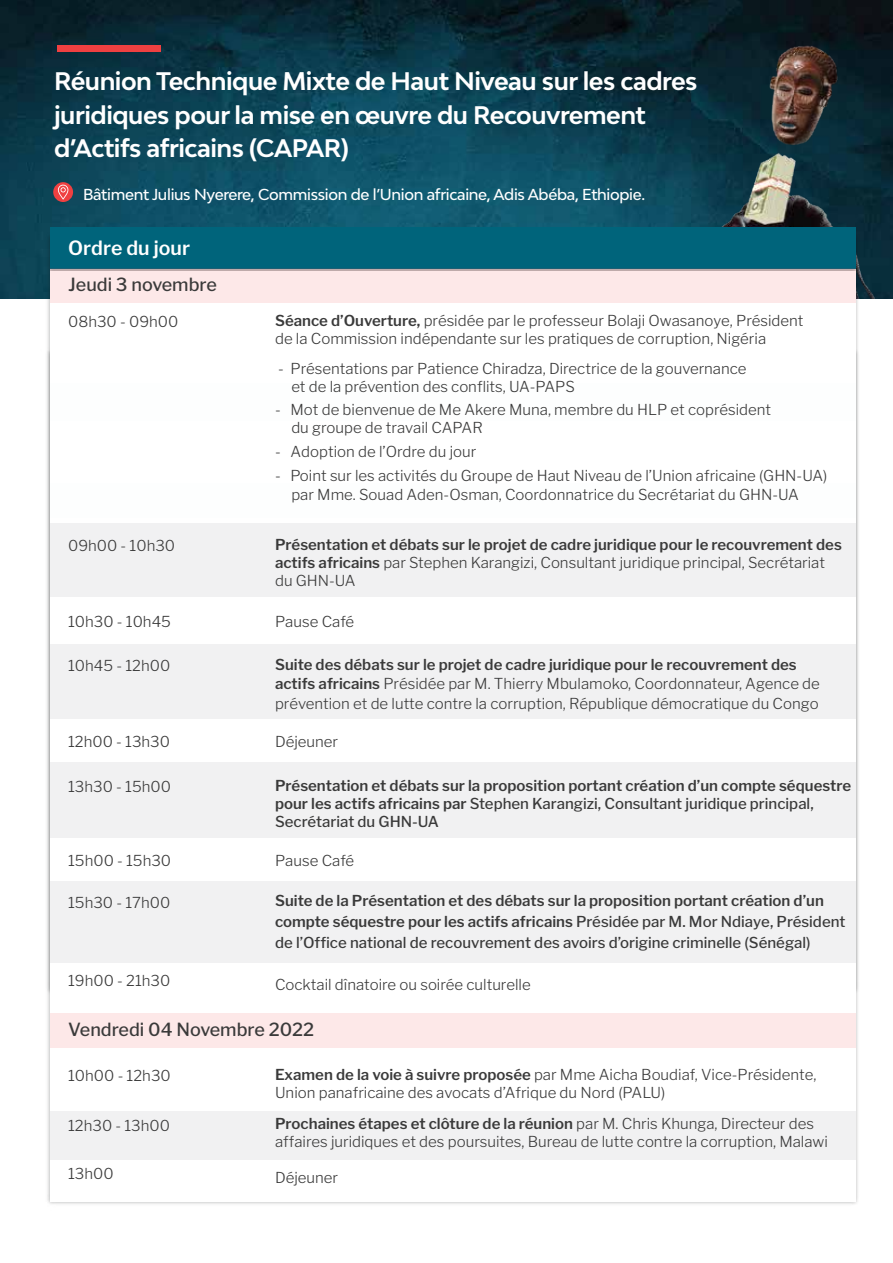
<style>
.page{position:relative;width:893px;height:1263px;background:#fff}
.page>*{position:absolute;margin:0;border:0;box-sizing:border-box;transform-origin:0 0}
.t1{font:700 24px/33.5px "Bw Modelica";letter-spacing:-.02em;color:#fff}
.t2{font:600 19.5px "Libre Franklin";color:#fff}
.t3{font:500 18px "Libre Franklin";color:#3a3a3a}
.t4{font:300 15px/18.3px "Libre Franklin";color:#3a3a3a}
.t5{font:600 15px/21px "Libre Franklin";color:#3a3a3a}
.t6{font:500 15px "Bw Modelica";letter-spacing:-.02em;color:#fff}
.s1{font-weight:600}
.s2{font-weight:300}
.s3{font-weight:500}
</style>
<div class="page">
<img style="left:0;top:0;width:893px;height:182px">
<img style="left:638px;top:27px;width:249px;height:155px">
<div style="left:57px;top:45px;width:104px;height:7px;background:#ef4041"></div>
<img style="left:0;top:182px;width:893px;height:1022px">
<div style="left:50px;top:271px;width:805px;height:931px;background:#fff"></div>
<div style="left:50px;top:523px;width:805px;height:73px;background:#f1f1f2"></div>
<div style="left:50px;top:644px;width:805px;height:75px;background:#f1f1f2"></div>
<div style="left:50px;top:1111px;width:805px;height:49px;background:#f1f1f2"></div>
<div style="left:50px;top:763px;width:805px;height:75px;background:#f1f1f2"></div>
<div style="left:50px;top:881px;width:805px;height:81px;background:#f1f1f2"></div>
<div style="left:50px;top:227px;width:805px;height:42px;background:#00647b"></div>
<div style="left:50px;top:269px;width:805px;height:34px;background:#fde8e8"></div>
<div style="left:50px;top:1013px;width:805px;height:34px;background:#fde8e8"></div>
<svg style="left:53px;top:182px;width:20px;height:20px"></svg>
<svg style="left:58px;top:184px;width:11px;height:16px"></svg>
<h1 class="t1" style="left:54px;top:64px;width:645px">Réunion Technique Mixte de Haut Niveau sur les cadres juridiques pour la mise en œuvre du Recouvrement d’Actifs africains (CAPAR)</h1>
<p class="t6" style="left:83px;top:184px;width:563px">Bâtiment Julius Nyerere, Commission de l’Union africaine, Adis Abéba, Ethiopie.</p>
<h2 class="t2" style="left:68px;top:236px;width:123px">Ordre du jour</h2>
<p class="t3" style="left:68px;top:274px;width:150px">Jeudi 3 novembre</p>
<p class="t4" style="left:68px;top:312px;width:112px">08h30 - 09h00</p>
<p class="t4" style="left:275px;top:311px;width:530px"><span class="s1">Séance d’Ouverture,</span> présidée par le professeur Bolaji Owasanoye, Président de la Commission indépendante sur les pratiques de corruption, Nigéria</p>
<p class="t4" style="left:68px;top:536px;width:108px">09h00 - 10h30</p>
<p class="t4" style="left:68px;top:612px;width:104px">10h30 - 10h45</p>
<p class="t4" style="left:291px;top:359px;width:457px;text-indent:-13px">- Présentations par Patience Chiradza, Directrice de la gouvernance et de la prévention des conflits, UA-PAPS</p>
<p class="t4" style="left:291px;top:400px;width:481px;text-indent:-16px">- Mot de bienvenue de Me Akere Muna, membre du HLP et coprésident du groupe de travail CAPAR</p>
<p class="t4" style="left:275px;top:442px;width:203px">- Adoption de l’Ordre du jour</p>
<p class="t4" style="left:291px;top:467px;width:537px;text-indent:-16px">- Point sur les activités du Groupe de Haut Niveau de l’Union africaine (GHN-UA) par Mme. Souad Aden-Osman, Coordonnatrice du Secrétariat du GHN-UA</p>
<p class="t4" style="left:275px;top:394px;width:433px">Welcome by Ms Souad Aden-Osman, Executive Director, CoDA</p>
<p class="t5" style="left:275px;top:535px;width:568px;line-height:18.3px">Présentation et débats sur le projet de cadre juridique pour le recouvrement des actifs africains <span class="s2">par Stephen Karangizi, Consultant juridique principal, Secrétariat du GHN-UA</span></p>
<p class="t4" style="left:275px;top:612px;width:81px">Pause Café</p>
<p class="t4" style="left:68px;top:657px;width:104px">10h45 - 12h00</p>
<p class="t4" style="left:275px;top:655px;width:546px;line-height:19.5px"><span class="s1">Suite des débats sur le projet de cadre juridique pour le recouvrement des actifs africains</span> Présidée par M. Thierry Mbulamoko, Coordonnateur, Agence de prévention et de lutte contre la corruption, République démocratique du Congo</p>
<p class="t4" style="left:68px;top:733px;width:103px">12h00 - 13h30</p>
<p class="t4" style="left:275px;top:733px;width:65px">Déjeuner</p>
<p class="t4" style="left:68px;top:778px;width:104px">13h30 - 15h00</p>
<p class="t5" style="left:275px;top:777px;width:578px;line-height:18px">Présentation et débats sur la proposition portant création d’un compte séquestre pour les actifs africains par <span class="s3">Stephen Karangizi, Consultant juridique principal,<br>Secrétariat du GHN-UA</span></p>
<p class="t4" style="left:68px;top:851px;width:104px">15h00 - 15h30</p>
<p class="t4" style="left:275px;top:851px;width:81px">Pause Café</p>
<p class="t4" style="left:68px;top:893px;width:104px">15h30 - 17h00</p>
<p class="t5" style="left:275px;top:890px;width:572px">Suite de la Présentation et des débats sur la proposition portant création d’un compte séquestre pour les actifs africains <span class="s3">Présidée par M. Mor Ndiaye, Président de l’Office national de recouvrement des avoirs d’origine criminelle (Sénégal)</span></p>
<p class="t4" style="left:62px;top:899px;width:119px">10.25 – 10.35 am</p>
<p class="t4" style="left:68px;top:971px;width:104px">19h00 - 21h30</p>
<p class="t4" style="left:275px;top:975px;width:257px">Cocktail dînatoire ou soirée culturelle</p>
<p class="t3" style="left:68px;top:1018px;width:248px">Vendredi 04 Novembre 2022</p>
<p class="t4" style="left:68px;top:1066px;width:104px">10h00 - 12h30</p>
<p class="t4" style="left:275px;top:1065px;width:543px"><span class="s1">Examen de la voie à suivre proposée</span> par Mme Aicha Boudiaf, Vice-Présidente,<br>Union panafricaine des avocats d’Afrique du Nord (PALU)</p>
<p class="t4" style="left:68px;top:1116px;width:103px">12h30 - 13h00</p>
<p class="t4" style="left:275px;top:1114px;width:554px"><span class="s1">Prochaines étapes et clôture de la réunion</span> par M. Chris Khunga, Directeur des affaires juridiques et des poursuites, Bureau de lutte contre la corruption, Malawi</p>
<p class="t4" style="left:68px;top:1164px;width:47px">13h00</p>
<p class="t4" style="left:275px;top:1168px;width:65px">Déjeuner</p>
</div>
